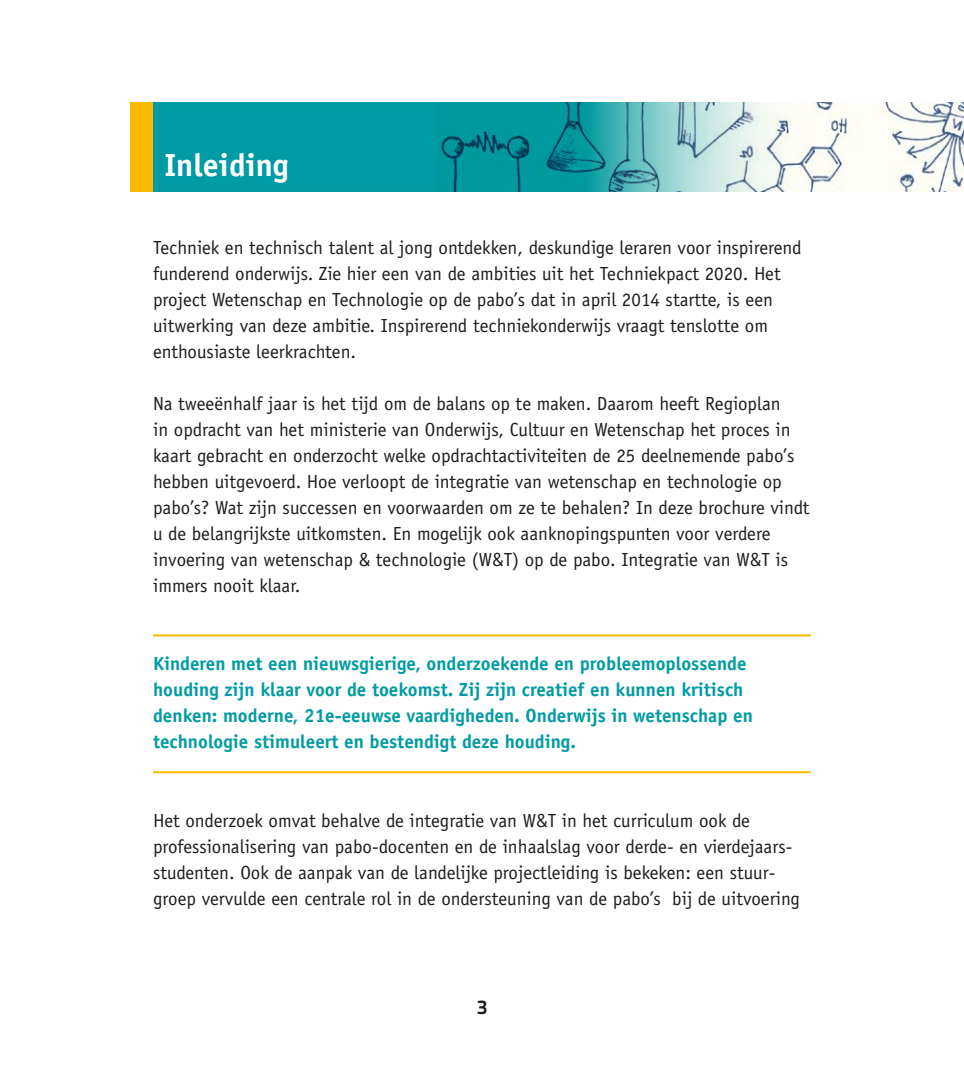
<style>
.page{position:relative;width:964px;height:1078px;background:#fff}
.page>*{position:absolute;margin:0;border:0;box-sizing:border-box;transform-origin:0 0}
.t1{font:700 32px "Officina Sans";color:#fff}
.t2{font:700 20px "Titillium Text 22 L";color:#1d1d1b}
.t3{font:19px/26px "Officina Sans";color:#1d1d1b}
.t4{font:700 19px/26px "Officina Sans";color:#009ba4}
</style>
<div class="page">
<hr style="left:153px;top:634px;width:658px;height:2px;background:#fbba00">
<hr style="left:153px;top:771px;width:658px;height:2px;background:#fbba00">
<div style="left:153px;top:102px;width:661px;height:89px;background:#009ba4"></div>
<img style="left:437px;top:102px;width:527px;height:89px">
<div style="left:130px;top:102px;width:23px;height:89px;background:#fbba00"></div>
<h1 class="t1" style="left:164px;top:145px;width:126px">Inleiding</h1>
<p class="t3" style="left:153px;top:235px;width:650px">Techniek en technisch talent al jong ontdekken, deskundige leraren voor inspirerend funderend onderwijs. Zie hier een van de ambities uit het Techniekpact 2020. Het project Wetenschap en Technologie op de pabo’s dat in april 2014 startte, is een uitwerking van deze ambitie. Inspirerend techniekonderwijs vraagt tenslotte om enthousiaste leerkrachten.</p>
<p class="t3" style="left:153px;top:391px;width:658px">Na tweeënhalf jaar is het tijd om de balans op te maken. Daarom heeft Regioplan<br>in opdracht van het ministerie van Onderwijs, Cultuur en Wetenschap het proces in kaart gebracht en onderzocht welke opdrachtactiviteiten de 25 deelnemende pabo’s hebben uitgevoerd. Hoe verloopt de integratie van wetenschap en technologie op pabo’s? Wat zijn successen en voorwaarden om ze te behalen? In deze brochure vindt u de belangrijkste uitkomsten. En mogelijk ook aanknopingspunten voor verdere invoering van wetenschap &amp; technologie (W&amp;T) op de pabo. Integratie van W&amp;T is immers nooit klaar.</p>
<p class="t4" style="left:153px;top:650px;width:601px">Kinderen met een nieuwsgierige, onderzoekende en probleemoplossende houding zijn klaar voor de toekomst. Zij zijn creatief en kunnen kritisch denken: moderne, 21e-eeuwse vaardigheden. Onderwijs in wetenschap en technologie stimuleert en bestendigt deze houding.</p>
<p class="t3" style="left:153px;top:806px;width:648px">Het onderzoek omvat behalve de integratie van W&amp;T in het curriculum ook de professionalisering van pabo-docenten en de inhaalslag voor derde- en vierdejaars&shy;studenten. Ook de aanpak van de landelijke projectleiding is bekeken: een stuur&shy;groep vervulde een centrale rol in de ondersteuning van de pabo’s bij de uitvoering</p>
<p class="t2" style="left:477px;top:990px;width:12px">3</p>
</div>
